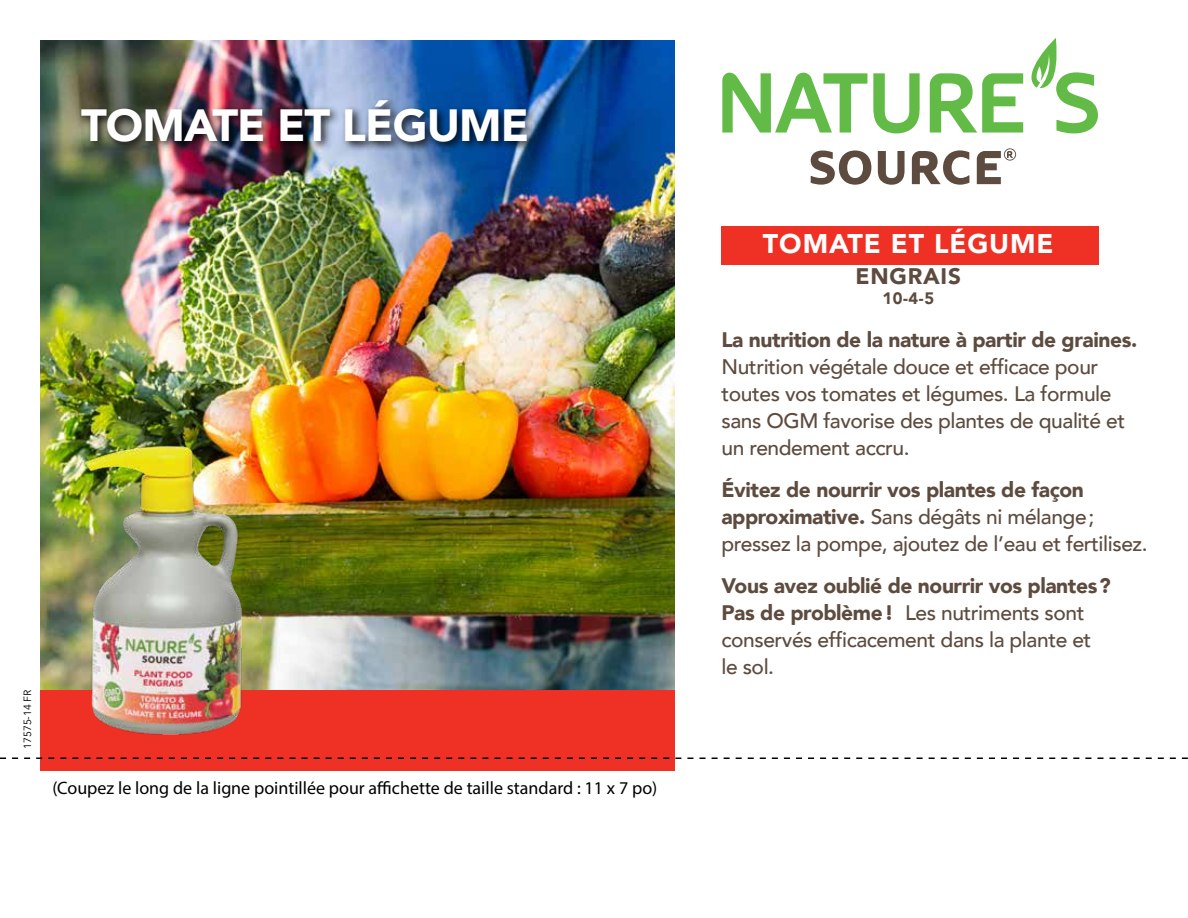
<style>
.page{position:relative;width:1188px;height:918px;background:#fff}
.page>*{position:absolute;margin:0;border:0;box-sizing:border-box;transform-origin:0 0}
.t1{font:900 45px "Avenir";letter-spacing:-.02em;color:#fff}
.t2{font:900 27px "Avenir";letter-spacing:.035em;color:#fff}
.t3{font:900 22.5px "Avenir";letter-spacing:.035em;color:#5d4b3f}
.t4{font:500 21px/27px "Avenir";letter-spacing:-.02em;color:#5d4b3f}
.t5{font:900 21px "Avenir";letter-spacing:-.02em;color:#5d4b3f}
.t6{font:18px "Myriad Pro";color:#000}
.t7{font:900 16.5px "Avenir";color:#5d4b3f}
.t8{font:10.5px "Avenir";color:#000}
.s1{font-weight:900}
</style>
<div class="page">
<img style="left:40px;top:40px;width:635px;height:650px">
<div style="left:40px;top:690px;width:635px;height:81px;background:#ee3124"></div>
<div style="left:77px;top:96px;width:461px;height:58px;background:#000;opacity:.88"></div>
<img style="left:81px;top:439px;width:166px;height:296px">
<svg style="left:0;top:758px;width:1188px;height:1px"></svg>
<svg style="left:811px;top:150px;width:60px;height:35px"></svg>
<svg style="left:878px;top:151px;width:27px;height:34px"></svg>
<svg style="left:912px;top:150px;width:57px;height:35px"></svg>
<svg style="left:722px;top:73px;width:145px;height:60px"></svg>
<svg style="left:873px;top:73px;width:47px;height:60px"></svg>
<svg style="left:930px;top:38px;width:168px;height:95px"></svg>
<svg style="left:977px;top:148px;width:39px;height:36px"></svg>
<div style="left:721px;top:226px;width:378px;height:38px;background:#ee3124"></div>
<h1 class="t1" style="left:81px;top:87px;width:450px">TOMATE ET LÉGUME</h1>
<p class="t8" style="left:21px;top:749px;width:61px;rotate:-90deg">17575-14 FR</p>
<p class="t6" style="left:52px;top:777px;width:606px">(Coupez le long de la ligne pointillée pour affichette de taille standard : 11 x 7 po)</p>
<p class="t2" style="left:763px;top:220px;width:292px">TOMATE ET LÉGUME</p>
<p class="t3" style="left:856px;top:257px;width:107px">ENGRAIS</p>
<p class="t7" style="left:882px;top:284px;width:53px">10-4-5</p>
<p class="t5" style="left:721px;top:321px;width:417px">La nutrition de la nature à partir de graines.</p>
<p class="t4" style="left:721px;top:352px;width:405px">Nutrition végétale douce et efficace pour toutes vos tomates et légumes. La formule sans OGM favorise des plantes de qualité et un rendement accru.</p>
<p class="t4" style="left:721px;top:475px;width:428px"><span class="s1">Évitez de nourrir vos plantes de façon approximative.</span> Sans dégâts ni mélange; pressez la pompe, ajoutez de l’eau et fertilisez.</p>
<p class="t4" style="left:721px;top:571px;width:391px"><span class="s1">Vous avez oublié de nourrir vos plantes?<br>Pas de problème!</span> Les nutriments sont conservés efficacement dans la plante et le sol.</p>
</div>
